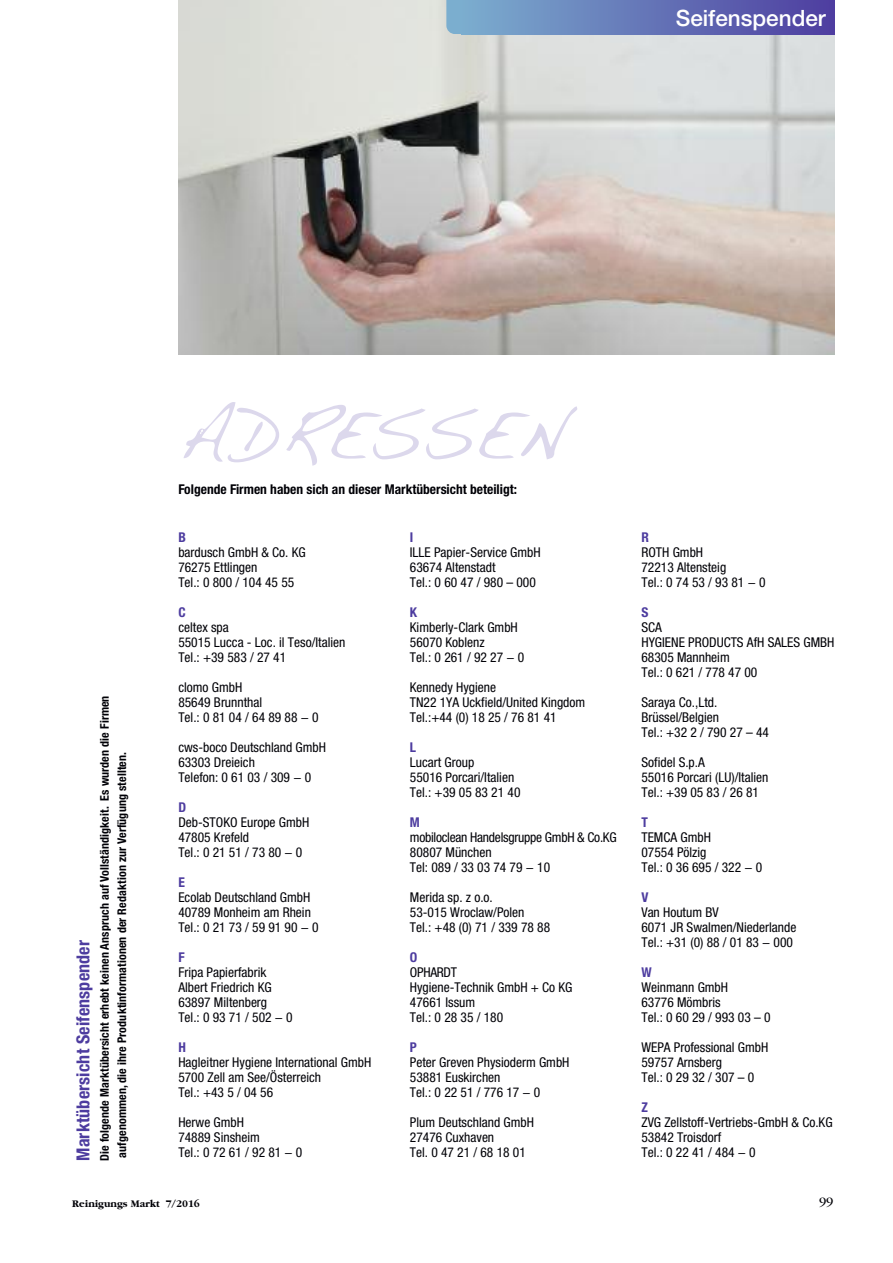
<style>
.page{position:relative;width:893px;height:1263px;background:#fff}
.page>*{position:absolute;margin:0;border:0;box-sizing:border-box;transform-origin:0 0}
.t1{font:72px "Handwriting Dakota";letter-spacing:.025em;color:#dcd8ec}
.t2{font:500 22.5px "Helvetica Neue LT Std";color:#fff}
.t3{font:700 condensed 18px "Helvetica Neue";letter-spacing:.01em;color:#4d3c9f}
.t4{font:condensed 13.5px/15px "Helvetica Neue LT Std";color:#000006}
.t5{font:condensed 13.5px/15px "Helvetica Neue LT Std";letter-spacing:-.02em;color:#000006}
.t6{font:700 condensed 13.5px "Helvetica Neue";color:#000006}
.t7{font:700 condensed 13.5px "Helvetica Neue LT Std";color:#4d3c9f}
.t8{font:13.5px "Garamond";color:#000006}
.t9{font:700 condensed 12px/17.2px "Helvetica Neue";letter-spacing:.01em;color:#000006}
.t10{font:700 10.5px "Garamond";color:#000006}
</style>
<div class="page">
<img style="left:178px;top:0;width:656px;height:354px">
<svg style="left:446px;top:0;width:15px;height:34px"></svg>
<div style="left:461px;top:0;width:373px;height:34px;background:linear-gradient(to right,#7baecf,#4e3da0)"></div>
<h2 class="t2" style="left:676px;top:9px;width:152px">Seifenspender</h2>
<p class="t9" style="left:96px;top:1161px;width:467px;rotate:-90deg">Die folgende Marktübersicht erhebt keinen Anspruch auf Vollständigkeit. Es wurden die Firmen aufgenommen, die ihre Produktinformationen der Redaktion zur Verfügung stellten.</p>
<h3 class="t3" style="left:72px;top:1161px;width:222px;rotate:-90deg">Marktübersicht Seifenspender</h3>
<h1 class="t1" style="left:178px;top:392px;width:390px">ADRESSEN</h1>
<p class="t6" style="left:178px;top:481px;width:340px">Folgende Firmen haben sich an dieser Marktübersicht beteiligt:</p>
<p class="t7" style="left:178px;top:533px;width:9px">B</p>
<p class="t4" style="left:178px;top:546px;width:129px">bardusch GmbH &amp; Co. KG<br>76275 Ettlingen<br>Tel.: 0 800 / 104 45 55</p>
<p class="t7" style="left:178px;top:608px;width:9px">C</p>
<p class="t4" style="left:178px;top:621px;width:169px">celtex spa<br>55015 Lucca - Loc. il Teso/Italien<br>Tel.: +39 583 / 27 41</p>
<p class="t4" style="left:178px;top:681px;width:142px">clomo GmbH<br>85649 Brunnthal<br>Tel.: 0 81 04 / 64 89 88 − 0</p>
<p class="t4" style="left:178px;top:741px;width:149px">cws-boco Deutschland GmbH<br>63303 Dreieich<br>Telefon: 0 61 03 / 309 − 0</p>
<p class="t7" style="left:178px;top:803px;width:9px">D</p>
<p class="t4" style="left:178px;top:816px;width:132px">Deb-STOKO Europe GmbH<br>47805 Krefeld<br>Tel.: 0 21 51 / 73 80 − 0</p>
<p class="t7" style="left:178px;top:878px;width:8px">E</p>
<p class="t4" style="left:178px;top:891px;width:142px">Ecolab Deutschland GmbH<br>40789 Monheim am Rhein<br>Tel.: 0 21 73 / 59 91 90 − 0</p>
<p class="t7" style="left:178px;top:953px;width:8px">F</p>
<p class="t4" style="left:178px;top:966px;width:116px">Fripa Papierfabrik<br>Albert Friedrich KG<br>63897 Miltenberg<br>Tel.: 0 93 71 / 502 − 0</p>
<p class="t7" style="left:178px;top:1043px;width:9px">H</p>
<p class="t4" style="left:178px;top:1056px;width:194px">Hagleitner Hygiene International GmbH<br>5700 Zell am See/Österreich<br>Tel.: +43 5 / 04 56</p>
<p class="t4" style="left:178px;top:1116px;width:126px">Herwe GmbH<br>74889 Sinsheim<br>Tel.: 0 72 61 / 92 81 − 0</p>
<p class="t7" style="left:410px;top:533px;width:5px">I</p>
<p class="t4" style="left:410px;top:546px;width:132px">ILLE Papier-Service GmbH<br>63674 Altenstadt<br>Tel.: 0 60 47 / 980 – 000</p>
<p class="t7" style="left:410px;top:608px;width:9px">K</p>
<p class="t4" style="left:410px;top:621px;width:116px">Kimberly-Clark GmbH<br>56070 Koblenz<br>Tel.: 0 261 / 92 27 − 0</p>
<p class="t4" style="left:410px;top:681px;width:177px">Kennedy Hygiene<br>TN22 1YA Uckfield/United Kingdom<br>Tel.:+44 (0) 18 25 / 76 81 41</p>
<p class="t7" style="left:410px;top:743px;width:8px">L</p>
<p class="t4" style="left:410px;top:756px;width:112px">Lucart Group<br>55016 Porcari/Italien<br>Tel.: +39 05 83 21 40</p>
<p class="t7" style="left:410px;top:818px;width:11px">M</p>
<p class="t5" style="left:410px;top:831px;width:208px">mobiloclean Handelsgruppe GmbH &amp; Co.KG<br>80807 München<br>Tel: 089 / 33 03 74 79 − 10</p>
<p class="t4" style="left:410px;top:891px;width:142px">Merida sp. z o.o.<br>53-015 Wroclaw/Polen<br>Tel.: +48 (0) 71 / 339 78 88</p>
<p class="t7" style="left:410px;top:953px;width:9px">O</p>
<p class="t4" style="left:410px;top:966px;width:164px">OPHARDT<br>Hygiene-Technik GmbH + Co KG<br>47661 Issum<br>Tel.: 0 28 35 / 180</p>
<p class="t7" style="left:410px;top:1043px;width:9px">P</p>
<p class="t4" style="left:410px;top:1056px;width:161px">Peter Greven Physioderm GmbH<br>53881 Euskirchen<br>Tel.: 0 22 51 / 776 17 − 0</p>
<p class="t4" style="left:410px;top:1116px;width:126px">Plum Deutschland GmbH<br>27476 Cuxhaven<br>Tel. 0 47 21 / 68 18 01</p>
<p class="t7" style="left:641px;top:533px;width:9px">R</p>
<p class="t4" style="left:641px;top:546px;width:126px">ROTH GmbH<br>72213 Altensteig<br>Tel.: 0 74 53 / 93 81 − 0</p>
<p class="t7" style="left:641px;top:608px;width:9px">S</p>
<p class="t4" style="left:641px;top:621px;width:194px">SCA<br>HYGIENE PRODUCTS AfH SALES GMBH<br>68305 Mannheim<br>Tel.: 0 621 / 778 47 00</p>
<p class="t4" style="left:641px;top:696px;width:129px">Saraya Co.,Ltd.<br>Brüssel/Belgien<br>Tel.: +32 2 / 790 27 – 44</p>
<p class="t4" style="left:641px;top:756px;width:129px">Sofidel S.p.A<br>55016 Porcari (LU)/Italien<br>Tel.: +39 05 83 / 26 81</p>
<p class="t7" style="left:641px;top:818px;width:8px">T</p>
<p class="t4" style="left:641px;top:831px;width:122px">TEMCA GmbH<br>07554 Pölzig<br>Tel.: 0 36 695 / 322 − 0</p>
<p class="t7" style="left:641px;top:893px;width:9px">V</p>
<p class="t4" style="left:641px;top:906px;width:156px">Van Houtum BV<br>6071 JR Swalmen/Niederlande<br>Tel.: +31 (0) 88 / 01 83 − 000</p>
<p class="t7" style="left:641px;top:968px;width:12px">W</p>
<p class="t4" style="left:641px;top:981px;width:131px">Weinmann GmbH<br>63776 Mömbris<br>Tel.: 0 60 29 / 993 03 – 0</p>
<p class="t4" style="left:641px;top:1041px;width:128px">WEPA Professional GmbH<br>59757 Arnsberg<br>Tel.: 0 29 32 / 307 – 0</p>
<p class="t7" style="left:641px;top:1103px;width:8px">Z</p>
<p class="t4" style="left:641px;top:1116px;width:193px">ZVG Zellstoff-Vertriebs-GmbH &amp; Co.KG<br>53842 Troisdorf<br>Tel.: 0 22 41 / 484 − 0</p>
<p class="t10" style="left:72px;top:1197px;width:129px">Reinigungs Markt 7/2016</p>
<p class="t8" style="left:819px;top:1197px;width:16px">99</p>
</div>
